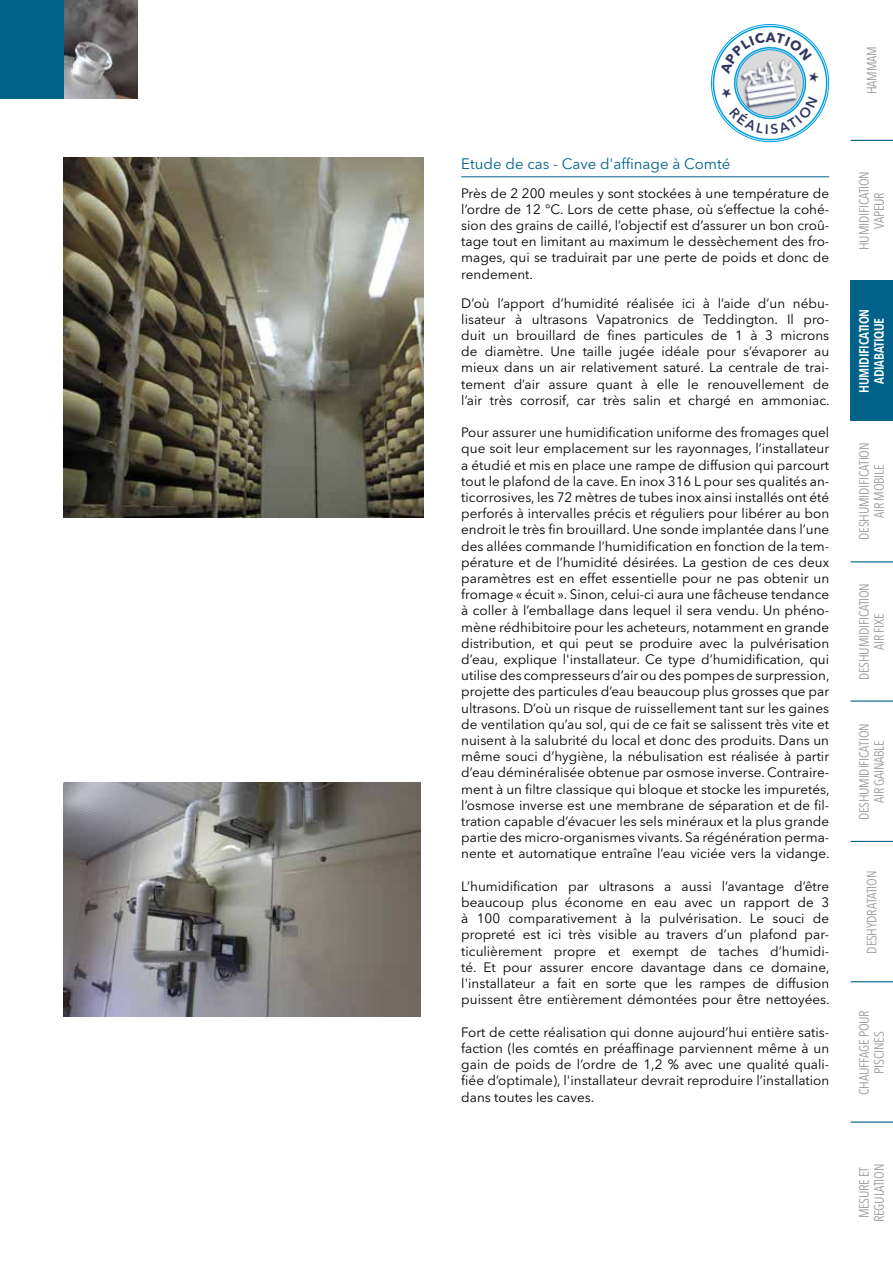
<style>
.page{position:relative;width:893px;height:1263px;background:#fff}
.page>*{position:absolute;margin:0;border:0;box-sizing:border-box;transform-origin:0 0}
.t1{font:15px "Avenir Next LT Pro";color:#006189}
.t2{font:13.5px/16.2px "Avenir Next LT Pro";color:#000;text-align:justify}
.t3{font:13.5px/15px "Avenir Next Condensed";letter-spacing:-.02em;color:#9d9d9c;text-align:center}
.t4{font:600 13.5px/15px "Avenir Next Condensed";letter-spacing:-.02em;color:#fff;text-align:center}
</style>
<div class="page">
<img style="left:64px;top:0;width:74px;height:99px">
<div style="left:0;top:0;width:64px;height:99px;background:#006189"></div>
<img style="left:64px;top:157px;width:359px;height:361px">
<img style="left:64px;top:782px;width:357px;height:234px">
<div style="left:850px;top:281px;width:43px;height:140px;background:#006189"></div>
<hr style="left:851px;top:561px;width:42px;height:1px;background:#006189">
<hr style="left:851px;top:700px;width:42px;height:2px;background:#006189">
<hr style="left:851px;top:841px;width:42px;height:1px;background:#006189">
<hr style="left:851px;top:981px;width:42px;height:1px;background:#006189">
<hr style="left:851px;top:1121px;width:42px;height:2px;background:#006189">
<hr style="left:851px;top:140px;width:42px;height:1px;background:#006189">
<hr style="left:461px;top:176px;width:368px;height:1px;background:#006189">
<svg style="left:710px;top:24px;width:120px;height:119px"></svg>
<p class="t1" style="left:461px;top:154px;width:271px">Etude de cas - Cave d'affinage à Comté</p>
<p class="t2" style="left:461px;top:185px;width:369px">Près de 2 200 meules y sont stockées à une température de l’ordre de 12 °C. Lors de cette phase, où s’effectue la cohé&shy;sion des grains de caillé, l’objectif est d’assurer un bon croû&shy;tage tout en limitant au maximum le dessèchement des fro&shy;mages, qui se traduirait par une perte de poids et donc de rendement.</p>
<p class="t2" style="left:461px;top:295px;width:370px">D’où l’apport d’humidité réalisée ici à l’aide d’un nébu&shy;lisateur à ultrasons Vapatronics de Teddington. Il pro&shy;duit un brouillard de fines particules de 1 à 3 microns de diamètre. Une taille jugée idéale pour s’évaporer au mieux dans un air relativement saturé. La centrale de trai&shy;tement d’air assure quant à elle le renouvellement de l’air très corrosif, car très salin et chargé en ammoniac.</p>
<p class="t2" style="left:461px;top:424px;width:370px">Pour assurer une humidification uniforme des fromages quel que soit leur emplacement sur les rayonnages, l’installateur a étudié et mis en place une rampe de diffusion qui parcourt tout le plafond de la cave. En inox 316 L pour ses qualités an&shy;ticorrosives, les 72 mètres de tubes inox ainsi installés ont été perforés à intervalles précis et réguliers pour libérer au bon endroit le très fin brouillard. Une sonde implantée dans l’une des allées commande l’humidification en fonction de la tem&shy;pérature et de l’humidité désirées. La gestion de ces deux paramètres est en effet essentielle pour ne pas obtenir un fromage « écuit ». Sinon, celui-ci aura une fâcheuse tendance à coller à l’emballage dans lequel il sera vendu. Un phéno&shy;mène rédhibitoire pour les acheteurs, notamment en grande distribution, et qui peut se produire avec la pulvérisation d’eau, explique l'installateur. Ce type d’humidification, qui utilise des compresseurs d’air ou des pompes de surpression, projette des particules d’eau beaucoup plus grosses que par ultrasons. D’où un risque de ruissellement tant sur les gaines de ventilation qu’au sol, qui de ce fait se salissent très vite et nuisent à la salubrité du local et donc des produits. Dans un même souci d’hygiène, la nébulisation est réalisée à partir d’eau déminéralisée obtenue par osmose inverse. Contraire&shy;ment à un filtre classique qui bloque et stocke les impuretés, l’osmose inverse est une membrane de séparation et de fil&shy;tration capable d’évacuer les sels minéraux et la plus grande partie des micro-organismes vivants. Sa régénération perma&shy;nente et automatique entraîne l’eau viciée vers la vidange.</p>
<p class="t2" style="left:461px;top:878px;width:370px">L’humidification par ultrasons a aussi l’avantage d’être beaucoup plus économe en eau avec un rapport de 3 à 100 comparativement à la pulvérisation. Le souci de propreté est ici très visible au travers d’un plafond par&shy;ticulièrement propre et exempt de taches d’humidi&shy;té. Et pour assurer encore davantage dans ce domaine, l'installateur a fait en sorte que les rampes de diffusion puissent être entièrement démontées pour être nettoyées.</p>
<p class="t2" style="left:461px;top:1024px;width:369px">Fort de cette réalisation qui donne aujourd’hui entière satis&shy;faction (les comtés en préaffinage parviennent même à un gain de poids de l’ordre de 1,2 % avec une qualité quali&shy;fiée d’optimale), l'installateur devrait reproduire l’installation dans toutes les caves.</p>
<p class="t3" style="left:863px;top:94px;width:49px;rotate:-90deg">HAMMAM</p>
<p class="t3" style="left:856px;top:250px;width:81px;rotate:-90deg">HUMIDIFICATION<br>VAPEUR</p>
<p class="t4" style="left:856px;top:393px;width:86px;rotate:-90deg">HUMIDIFICATION<br>ADIABATIQUE</p>
<p class="t3" style="left:856px;top:540px;width:99px;rotate:-90deg">DESHUMIDIFICATION<br>AIR MOBILE</p>
<p class="t3" style="left:856px;top:680px;width:99px;rotate:-90deg">DESHUMIDIFICATION<br>AIR FIXE</p>
<p class="t3" style="left:856px;top:820px;width:99px;rotate:-90deg">DESHUMIDIFICATION<br>AIR GAINABLE</p>
<p class="t3" style="left:863px;top:953px;width:84px;rotate:-90deg">DESHYDRATATION</p>
<p class="t3" style="left:856px;top:1095px;width:86px;rotate:-90deg">CHAUFFAGE POUR<br>PISCINES</p>
<p class="t3" style="left:856px;top:1222px;width:60px;text-align:left;rotate:-90deg">MESURE ET<br>REGULATION</p>
</div>
